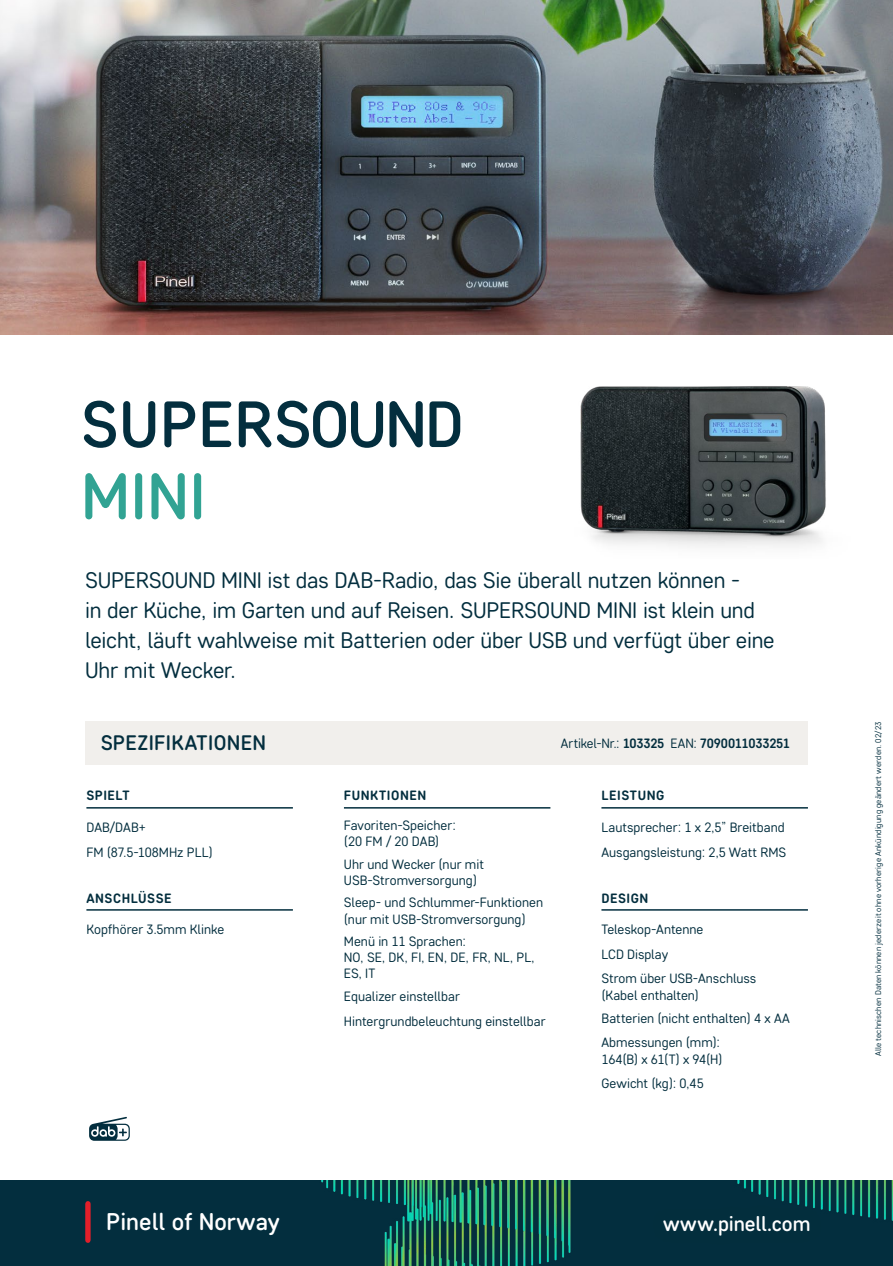
<style>
.page{position:relative;width:893px;height:1266px;background:#fff}
.page>*{position:absolute;margin:0;border:0;box-sizing:border-box;transform-origin:0 0}
.t1{font:500 65.25px "Core Sans DS45";letter-spacing:.005em;color:#032e3e}
.t2{font:500 65.25px "Core Sans DS45";color:#31a393}
.t3{font:500 24.15px "Core Sans DS45";color:#fff}
.t4{font:22.5px/30px "Core Sans DS35";letter-spacing:-.01em;color:#032e3e}
.t5{font:500 21px "Core Sans DS45";letter-spacing:.015em;color:#032e3e}
.t6{font:500 21px "Core Sans DS45";color:#fff}
.t7{font:13.5px/16.2px "Core Sans DS35";color:#032e3e}
.t8{font:700 13.5px "Core Sans DS55";letter-spacing:.035em;color:#032e3e}
.t9{font:700 13.5px "Core Sans DS55";letter-spacing:-.02em;color:#032e3e}
.t10{font:8.25px "Core Sans DS35";letter-spacing:.015em;color:#032e3e}
.s1{font-family:"Core Sans DS35";font-weight:400}
</style>
<div class="page">
<div style="left:0;top:1181px;width:893px;height:85px;background:#032e3e"></div>
<img style="left:321px;top:1181px;width:250px;height:85px">
<img style="left:737px;top:1181px;width:156px;height:40px">
<div style="left:85px;top:1204px;width:6px;height:36px;background:#e31f2a"></div>
<div style="left:651px;top:1203px;width:172px;height:45px;background:#032e3d"></div>
<div style="left:85px;top:721px;width:723px;height:44px;background:#f1efec"></div>
<hr style="left:86px;top:807px;width:207px;height:1px;background:#032e3d">
<hr style="left:86px;top:909px;width:207px;height:2px;background:#032e3d">
<hr style="left:344px;top:807px;width:206px;height:1px;background:#032e3d">
<hr style="left:601px;top:807px;width:207px;height:1px;background:#032e3d">
<hr style="left:601px;top:909px;width:207px;height:2px;background:#032e3e">
<img style="left:0;top:0;width:893px;height:334px">
<img style="left:527px;top:326px;width:349px;height:221px">
<svg style="left:89px;top:1117px;width:41px;height:24px"></svg>
<h1 class="t1" style="left:81px;top:384px;width:385px">SUPERSOUND</h1>
<h1 class="t2" style="left:81px;top:456px;width:126px">MINI</h1>
<h3 class="t4" style="left:85px;top:565px;width:691px">SUPERSOUND MINI ist das DAB-Radio, das Sie überall nutzen können -<br>in der Küche, im Garten und auf Reisen. SUPERSOUND MINI ist klein und leicht, läuft wahlweise mit Batterien oder über USB und verfügt über eine Uhr mit Wecker.</h3>
<h3 class="t5" style="left:100px;top:730px;width:167px">SPEZIFIKATIONEN</h3>
<p class="t9" style="left:561px;top:735px;width:230px"><span class="s1">Artikel-Nr.:</span> 103325 <span class="s1">EAN:</span> 7090011033251</p>
<p class="t8" style="left:86px;top:787px;width:45px">SPIELT</p>
<p class="t7" style="left:86px;top:814px;width:128px;line-height:25.5px">DAB/DAB+<br>FM (87.5-108MHz PLL)</p>
<p class="t8" style="left:86px;top:889px;width:87px">ANSCHLÜSSE</p>
<p class="t7" style="left:86px;top:921px;width:139px">Kopfhörer 3.5mm Klinke</p>
<h2 class="t3" style="left:106px;top:1207px;width:175px">Pinell of Norway</h2>
<p class="t8" style="left:344px;top:787px;width:84px">FUNKTIONEN</p>
<p class="t7" style="left:344px;top:817px;width:114px">Favoriten-Speicher: (20 FM / 20 DAB)</p>
<p class="t7" style="left:344px;top:856px;width:142px">Uhr und Wecker (nur mit<br>USB-Stromversorgung)</p>
<p class="t7" style="left:344px;top:894px;width:201px">Sleep- und Schlummer-Funktionen (nur mit USB-Stromversorgung)</p>
<p class="t7" style="left:344px;top:933px;width:192px">Menü in 11 Sprachen:<br>NO, SE, DK, FI, EN, DE, FR, NL, PL,<br>ES, IT</p>
<p class="t7" style="left:344px;top:983px;width:203px;line-height:25.5px">Equalizer einstellbar<br>Hintergrundbeleuchtung einstellbar</p>
<p class="t8" style="left:601px;top:787px;width:65px">LEISTUNG</p>
<p class="t7" style="left:601px;top:814px;width:186px;line-height:25.5px">Lautsprecher: 1 x 2,5” Breitband<br>Ausgangsleistung: 2,5 Watt RMS</p>
<p class="t8" style="left:601px;top:889px;width:48px">DESIGN</p>
<p class="t7" style="left:601px;top:916px;width:104px;line-height:25.5px">Teleskop-Antenne<br>LCD Display</p>
<p class="t7" style="left:601px;top:970px;width:156px">Strom über USB-Anschluss (Kabel enthalten)</p>
<p class="t7" style="left:601px;top:1006px;width:190px;line-height:24px">Batterien (nicht enthalten) 4 x AA<br>Abmessungen (mm):</p>
<p class="t7" style="left:601px;top:1047px;width:123px;line-height:24px">164(B) x 61(T) x 94(H)<br>Gewicht (kg): 0,45</p>
<h3 class="t6" style="left:663px;top:1211px;width:149px">www.pinell.com</h3>
<p class="t10" style="left:873px;top:1056px;width:336px;rotate:-90deg">Alle technischen Daten können jederzeit ohne vorherige Ankündigung geändert werden. 02/23</p>
</div>
